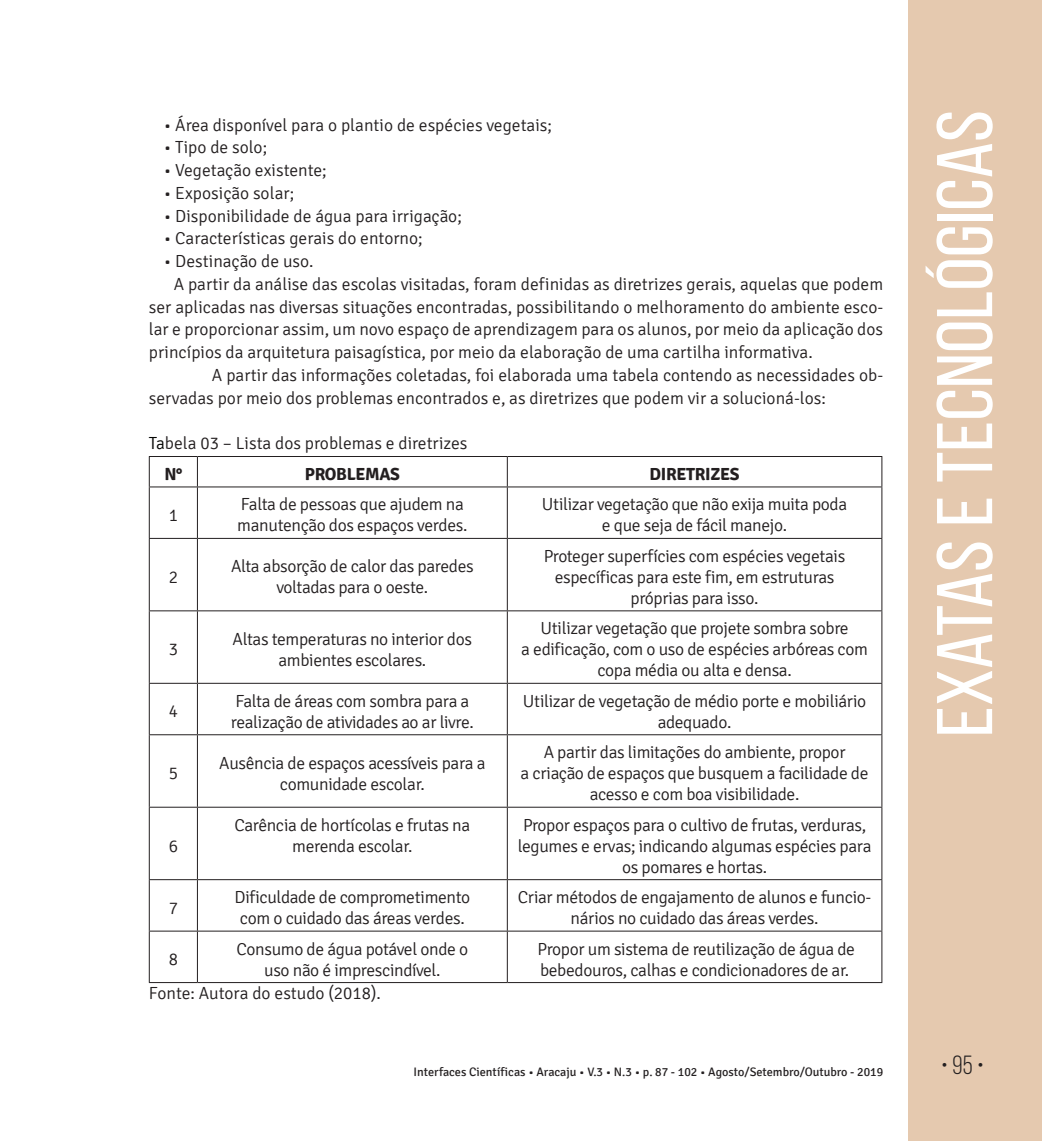
<style>
.page{position:relative;width:1042px;height:1141px;background:#fff}
.page>*{position:absolute;margin:0;border:0;box-sizing:border-box;transform-origin:0 0}
.t1{font:78.75px "Bebas Neue";color:#fff;scale:1.09 1}
.t2{font:26.25px "Bebas Neue";color:#231f20}
.t3{font:300 17.5px/21px "Signika";letter-spacing:-.02em;color:#231f20;text-align:center}
.t4{font:300 17.5px/30.8px "Signika";color:#231f20}
.t5{font:700 17.5px "Signika";letter-spacing:-.02em;color:#231f20}
.t6{font:12.25px "Signika";color:#231f20}
.s1{color:#040503}
.s2{font-weight:700}
</style>
<div class="page">
<div style="left:908px;top:0;width:134px;height:1141px;background:#e5c9af"></div>
<hr style="left:149px;top:456px;width:48px;height:1px;background:#231f20">
<svg style="left:149px;top:457px;width:1px;height:29px"></svg>
<hr style="left:197px;top:456px;width:310px;height:1px;background:#231f20">
<svg style="left:197px;top:457px;width:1px;height:29px"></svg>
<hr style="left:507px;top:456px;width:375px;height:1px;background:#231f20">
<svg style="left:507px;top:457px;width:1px;height:29px"></svg>
<svg style="left:881px;top:457px;width:1px;height:29px"></svg>
<hr style="left:149px;top:486px;width:48px;height:1px;background:#231f20">
<hr style="left:149px;top:487px;width:1px;height:51px;background:#231f20">
<hr style="left:197px;top:486px;width:310px;height:1px;background:#231f20">
<hr style="left:197px;top:487px;width:1px;height:51px;background:#231f20">
<hr style="left:507px;top:486px;width:375px;height:1px;background:#231f20">
<hr style="left:507px;top:487px;width:1px;height:51px;background:#231f20">
<hr style="left:881px;top:487px;width:1px;height:51px;background:#231f20">
<hr style="left:149px;top:538px;width:48px;height:1px;background:#231f20">
<hr style="left:149px;top:539px;width:1px;height:71px;background:#231f20">
<hr style="left:197px;top:538px;width:310px;height:1px;background:#231f20">
<hr style="left:197px;top:539px;width:1px;height:71px;background:#231f20">
<hr style="left:507px;top:538px;width:375px;height:1px;background:#231f20">
<hr style="left:507px;top:539px;width:1px;height:71px;background:#231f20">
<hr style="left:881px;top:539px;width:1px;height:71px;background:#231f20">
<hr style="left:149px;top:610px;width:48px;height:1px;background:#231f20">
<hr style="left:149px;top:611px;width:1px;height:72px;background:#231f20">
<hr style="left:197px;top:610px;width:310px;height:1px;background:#231f20">
<hr style="left:197px;top:611px;width:1px;height:72px;background:#231f20">
<hr style="left:507px;top:610px;width:375px;height:1px;background:#231f20">
<hr style="left:507px;top:611px;width:1px;height:72px;background:#231f20">
<hr style="left:881px;top:611px;width:1px;height:72px;background:#231f20">
<hr style="left:149px;top:683px;width:48px;height:1px;background:#231f20">
<hr style="left:149px;top:684px;width:1px;height:50px;background:#231f20">
<hr style="left:197px;top:683px;width:310px;height:1px;background:#231f20">
<hr style="left:197px;top:684px;width:1px;height:50px;background:#231f20">
<hr style="left:507px;top:683px;width:375px;height:1px;background:#231f20">
<hr style="left:507px;top:684px;width:1px;height:50px;background:#231f20">
<hr style="left:881px;top:684px;width:1px;height:50px;background:#231f20">
<hr style="left:149px;top:734px;width:48px;height:1px;background:#231f20">
<hr style="left:149px;top:735px;width:1px;height:72px;background:#231f20">
<hr style="left:197px;top:734px;width:310px;height:1px;background:#231f20">
<hr style="left:197px;top:735px;width:1px;height:72px;background:#231f20">
<hr style="left:507px;top:734px;width:375px;height:1px;background:#231f20">
<hr style="left:507px;top:735px;width:1px;height:72px;background:#231f20">
<hr style="left:881px;top:735px;width:1px;height:72px;background:#231f20">
<hr style="left:149px;top:807px;width:48px;height:1px;background:#231f20">
<hr style="left:149px;top:808px;width:1px;height:71px;background:#231f20">
<hr style="left:197px;top:807px;width:310px;height:1px;background:#231f20">
<hr style="left:197px;top:808px;width:1px;height:71px;background:#231f20">
<hr style="left:507px;top:807px;width:375px;height:1px;background:#231f20">
<hr style="left:507px;top:808px;width:1px;height:71px;background:#231f20">
<hr style="left:881px;top:808px;width:1px;height:71px;background:#231f20">
<hr style="left:149px;top:879px;width:48px;height:1px;background:#231f20">
<hr style="left:149px;top:880px;width:1px;height:51px;background:#231f20">
<hr style="left:197px;top:879px;width:310px;height:1px;background:#231f20">
<hr style="left:197px;top:880px;width:1px;height:51px;background:#231f20">
<hr style="left:507px;top:879px;width:375px;height:1px;background:#231f20">
<hr style="left:507px;top:880px;width:1px;height:51px;background:#231f20">
<hr style="left:881px;top:880px;width:1px;height:51px;background:#231f20">
<hr style="left:149px;top:931px;width:48px;height:1px;background:#231f20">
<hr style="left:149px;top:932px;width:1px;height:50px;background:#231f20">
<hr style="left:197px;top:931px;width:310px;height:1px;background:#231f20">
<hr style="left:197px;top:932px;width:1px;height:50px;background:#231f20">
<hr style="left:507px;top:931px;width:375px;height:1px;background:#231f20">
<hr style="left:507px;top:932px;width:1px;height:50px;background:#231f20">
<hr style="left:881px;top:932px;width:1px;height:50px;background:#231f20">
<hr style="left:149px;top:982px;width:48px;height:1px;background:#231f20">
<hr style="left:197px;top:982px;width:310px;height:1px;background:#231f20">
<hr style="left:507px;top:982px;width:375px;height:1px;background:#231f20">
<p class="t4" style="left:164px;top:110px;width:390px">• Área disponível para o plantio de espécies vegetais;</p>
<p class="t4" style="left:164px;top:132px;width:105px">• Tipo de solo;</p>
<p class="t4" style="left:164px;top:155px;width:165px">• Vegetação existente;</p>
<p class="t4" style="left:164px;top:178px;width:132px">• Exposição solar;</p>
<p class="t4" style="left:164px;top:201px;width:300px">• Disponibilidade de água para irrigação;</p>
<p class="t4" style="left:164px;top:223px;width:260px">• Características gerais do entorno;</p>
<p class="t4" style="left:164px;top:246px;width:151px">• Destinação de uso.</p>
<p class="t4" style="left:174px;top:269px;width:711px">A partir da análise das escolas visitadas, foram definidas as diretrizes gerais, aquelas que podem</p>
<p class="t4" style="left:149px;top:292px;width:736px">ser aplicadas nas diversas situações encontradas, possibilitando o melhoramento do ambiente esco-</p>
<p class="t4" style="left:149px;top:314px;width:736px">lar e proporcionar assim, um novo espaço de aprendizagem para os alunos, por meio da aplicação dos</p>
<p class="t4" style="left:149px;top:337px;width:665px">princípios da arquitetura paisagística, por meio da elaboração de uma cartilha informativa.</p>
<p class="t4" style="left:212px;top:360px;width:673px">A partir das informações coletadas, foi elaborada uma tabela contendo as necessidades ob-</p>
<p class="t4" style="left:149px;top:383px;width:678px">servadas por meio dos problemas encontrados e, as diretrizes que podem vir a solucioná-los:</p>
<p class="t4" style="left:164px;top:428px;width:305px;text-indent:-16px"><span class="s1">Ta</span>bela 03 – Lista dos problemas e diretrizes<br><span class="s2">N°</span></p>
<p class="t5" style="left:305px;top:463px;width:97px">PROBLEMAS</p>
<p class="t5" style="left:649px;top:463px;width:92px">DIRETRIZES</p>
<p class="t3" style="left:169px;top:505px;width:11px">1</p>
<p class="t3" style="left:237px;top:494px;width:232px;text-align:left">Falta de pessoas que ajudem na manutenção dos espaços verdes.</p>
<p class="t3" style="left:542px;top:494px;width:307px">Utilizar vegetação que não exija muita poda e que seja de fácil manejo.</p>
<p class="t3" style="left:169px;top:567px;width:11px">2</p>
<p class="t3" style="left:231px;top:556px;width:244px">Alta absorção de calor das paredes voltadas para o oeste.</p>
<p class="t3" style="left:544px;top:546px;width:303px">Proteger superfícies com espécies vegetais específicas para este fim, em estruturas próprias para isso.</p>
<p class="t3" style="left:169px;top:639px;width:11px">3</p>
<p class="t3" style="left:233px;top:629px;width:241px">Altas temperaturas no interior dos ambientes escolares.</p>
<p class="t3" style="left:521px;top:618px;width:348px">Utilizar vegetação que projete sombra sobre<br>a edificação, com o uso de espécies arbóreas com copa média ou alta e densa.</p>
<p class="t3" style="left:169px;top:701px;width:11px">4</p>
<p class="t3" style="left:231px;top:691px;width:244px;text-align:left">Falta de áreas com sombra para a realização de atividades ao ar livre.</p>
<p class="t3" style="left:523px;top:691px;width:345px">Utilizar de vegetação de médio porte e mobiliário adequado.</p>
<p class="t3" style="left:169px;top:763px;width:11px">5</p>
<p class="t3" style="left:219px;top:753px;width:268px">Ausência de espaços acessíveis para a comunidade escolar.</p>
<p class="t3" style="left:521px;top:742px;width:349px">A partir das limitações do ambiente, propor<br>a criação de espaços que busquem a facilidade de acesso e com boa visibilidade.</p>
<p class="t3" style="left:169px;top:836px;width:11px">6</p>
<p class="t3" style="left:169px;top:898px;width:11px">7</p>
<p class="t3" style="left:234px;top:815px;width:237px">Carência de hortícolas e frutas na merenda escolar.</p>
<p class="t3" style="left:518px;top:815px;width:355px">Propor espaços para o cultivo de frutas, verduras, legumes e ervas; indicando algumas espécies para os pomares e hortas.</p>
<p class="t3" style="left:234px;top:887px;width:237px">Dificuldade de comprometimento com o cuidado das áreas verdes.</p>
<p class="t3" style="left:518px;top:887px;width:355px">Criar métodos de engajamento de alunos e funcio&shy;nários no cuidado das áreas verdes.</p>
<p class="t3" style="left:169px;top:949px;width:11px">8</p>
<p class="t3" style="left:236px;top:938px;width:233px">Consumo de água potável onde o uso não é imprescindível.</p>
<p class="t3" style="left:538px;top:938px;width:319px;text-align:left">Propor um sistema de reutilização de água de bebedouros, calhas e condicionadores de ar.</p>
<p class="t4" style="left:149px;top:978px;width:233px">Fonte: Autora do estudo (2018).</p>
<h1 class="t1" style="left:922px;top:737px;width:577px;rotate:-90deg">Exatas e tecnológicas</h1>
<p class="t6" style="left:413px;top:1065px;width:471px">Interfaces Científicas • Aracaju • V.3 • N.3 • p. 87 - 102 • Agosto/Setembro/Outubro - 2019</p>
<h2 class="t2" style="left:941px;top:1051px;width:45px">• 95 •</h2>
</div>
